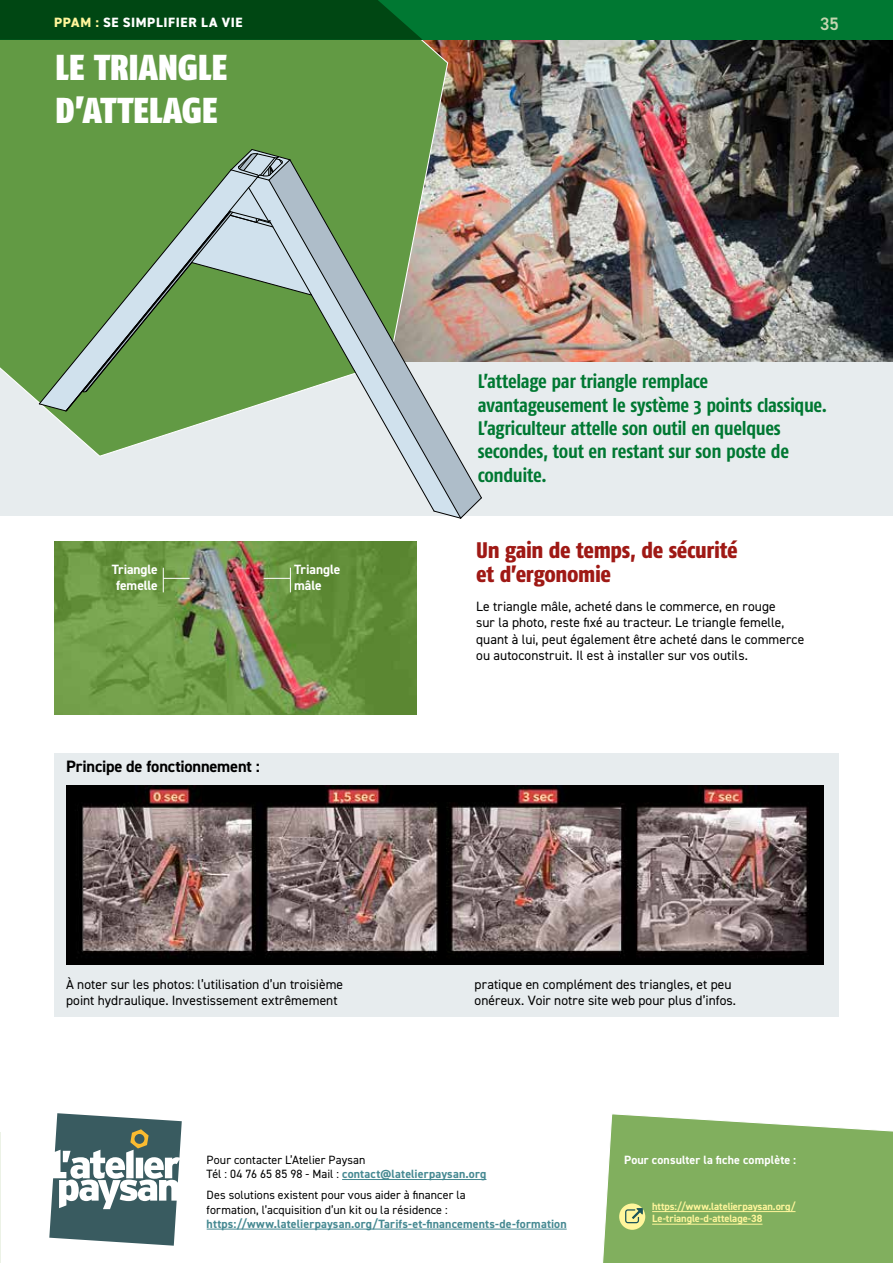
<style>
.page{position:relative;width:893px;height:1263px;background:#fff}
.page>*{position:absolute;margin:0;border:0;box-sizing:border-box;transform-origin:0 0}
.t1{font:900 36px/43.2px "Fago Co";letter-spacing:.005em;color:#fff}
.t2{font:800 22.5px/24px "Fago Co";letter-spacing:-.015em;color:#9f1915}
.t3{font:700 19.5px/23.4px "Fago Co";letter-spacing:-.02em;color:#007832}
.t4{font:600 18px "DIN2014";color:#c4d6b0}
.t5{font:700 16.5px "DIN2014";letter-spacing:-.01em;color:#000}
.t6{font:13.5px/16.2px "DIN2014";color:#000}
.t7{font:700 13.5px/16.2px "DIN2014";letter-spacing:-.005em;color:#fff;text-align:center}
.t8{font:800 13.5px "DIN2014";letter-spacing:.05em;color:#fff}
.t9{font:12px/14.4px "DIN2014";letter-spacing:.005em;color:#000}
.t10{font:700 12px "DIN2014";letter-spacing:.015em;color:#468992}
.t11{font:700 12px "DIN2014";letter-spacing:.015em;color:#fff}
.t12{font:700 10.5px/12.6px "DIN2014";letter-spacing:-.005em;color:#fff69b}
.s1{color:#fff69b}
.s2{font-weight:700;color:#468992}
</style>
<div class="page">
<img style="left:449px;top:40px;width:444px;height:322px">
<div style="left:0;top:362px;width:893px;height:153px;background:#e7ecee"></div>
<svg style="left:0;top:40px;width:449px;height:417px;background:#73a359"></svg>
<div style="left:0;top:0;width:893px;height:40px;background:#007832"></div>
<svg style="left:1px;top:0;width:422px;height:40px;background:#004914"></svg>
<svg style="left:49px;top:1113px;width:133px;height:133px"></svg>
<svg style="left:0;top:1132px;width:1px;height:131px"></svg>
<img style="left:54px;top:542px;width:363px;height:172px">
<div style="left:54px;top:753px;width:785px;height:263px;background:#e7ecee"></div>
<hr style="left:342px;top:1179px;width:144px;height:1px;background:#468992">
<hr style="left:207px;top:1229px;width:360px;height:1px;background:#468992">
<svg style="left:163px;top:568px;width:27px;height:24px"></svg>
<svg style="left:264px;top:568px;width:27px;height:24px"></svg>
<svg style="left:603px;top:1114px;width:290px;height:149px;background:#8eb76d"></svg>
<svg style="left:249px;top:412px;width:19px;height:104px"></svg>
<img style="left:313px;top:159px;width:170px;height:338px">
<svg style="left:462px;top:497px;width:21px;height:21px"></svg>
<svg style="left:268px;top:179px;width:194px;height:340px"></svg>
<svg style="left:38px;top:148px;width:275px;height:264px;background:#7aa66b"></svg>
<img style="left:66px;top:785px;width:757px;height:179px">
<p class="t8" style="left:54px;top:13px;width:190px"><span class="s1">PPAM :</span> SE SIMPLIFIER LA VIE</p>
<h3 class="t4" style="left:820px;top:12px;width:20px">35</h3>
<h1 class="t1" style="left:55px;top:45px;width:173px">LE TRIANGLE<br>D’ATTELAGE</h1>
<p class="t7" style="left:112px;top:561px;width:48px">Triangle femelle</p>
<p class="t7" style="left:294px;top:561px;width:48px;text-align:left">Triangle mâle</p>
<p class="t5" style="left:66px;top:755px;width:195px">Principe de fonctionnement :</p>
<h3 class="t3" style="left:478px;top:369px;width:351px">L’attelage par triangle remplace avantageusement le système 3 points classique.<br>L’agriculteur attelle son outil en quelques secondes, tout en restant sur son poste de conduite.</h3>
<h2 class="t2" style="left:476px;top:538px;width:263px">Un gain de temps, de sécurité et d’ergonomie</h2>
<p class="t6" style="left:476px;top:598px;width:330px">Le triangle mâle, acheté dans le commerce, en rouge<br>sur la photo, reste fixé au tracteur. Le triangle femelle, quant à lui, peut également être acheté dans le commerce ou autoconstruit. Il est à installer sur vos outils.</p>
<p class="t6" style="left:66px;top:976px;width:279px">À noter sur les photos: l’utilisation d’un troisième point hydraulique. Investissement extrêmement</p>
<p class="t6" style="left:475px;top:976px;width:263px">pratique en complément des triangles, et peu onéreux. Voir notre site web pour plus d’infos.</p>
<p class="t9" style="left:207px;top:1152px;width:281px">Pour contacter L’Atelier Paysan<br>Tél : 04 76 65 85 98 - Mail : <span class="s2">contact@latelierpaysan.org</span></p>
<p class="t9" style="left:207px;top:1187px;width:261px">Des solutions existent pour vous aider à financer la formation, l’acquisition d’un kit ou la résidence :</p>
<p class="t10" style="left:207px;top:1216px;width:361px">https://www.latelierpaysan.org/Tarifs-et-financements-de-formation</p>
<p class="t11" style="left:624px;top:1152px;width:174px">Pour consulter la fiche complète :</p>
<p class="t12" style="left:652px;top:1199px;width:145px">https://www.latelierpaysan.org/<br>Le-triangle-d-attelage-38</p>
</div>
